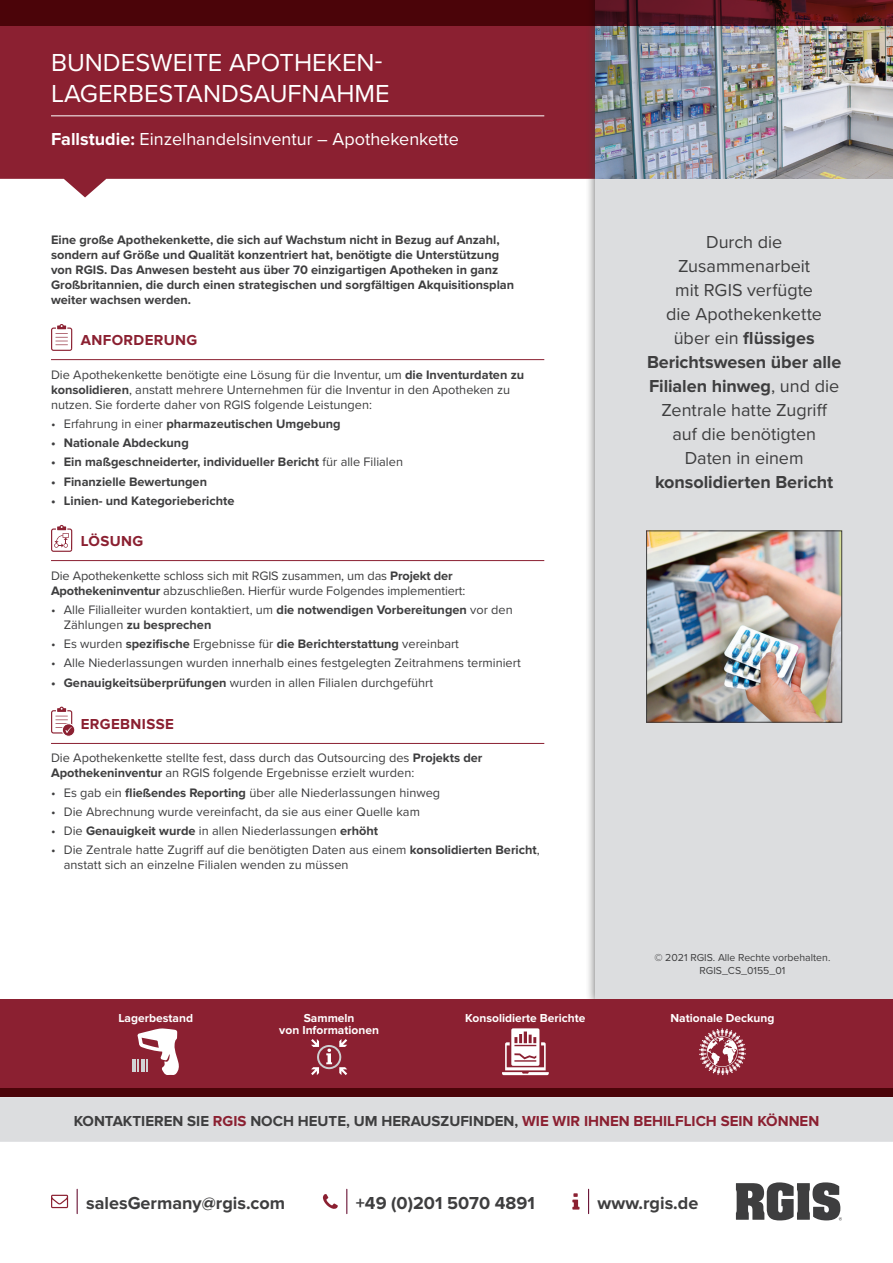
<style>
.page{position:relative;width:893px;height:1263px;background:#fff}
.page>*{position:absolute;margin:0;border:0;box-sizing:border-box;transform-origin:0 0}
.t1{font:25.5px/30.6px "Proxima Nova";color:#fff}
.t2{font:18px/24px "Proxima Nova";color:#3e3e3f;text-align:center}
.t3{font:700 18px "Proxima Nova";color:#3e3e3f}
.t4{font:18px "Proxima Nova";color:#fff}
.t5{font:700 15px "Proxima Nova";color:#3e3e3f}
.t6{font:700 15px "Proxima Nova";letter-spacing:.025em;color:#8b2031}
.t7{font:12.75px/15px "Proxima Nova";color:#3e3e3f}
.t8{font:700 12.75px/15px "Proxima Nova";color:#3e3e3f}
.t9{font:700 12px/12px "Proxima Nova";color:#fff;text-align:center}
.t10{font:10.5px/12.6px "Proxima Nova";color:#3e3e3f;text-align:center}
.s1{font-weight:700}
.s2{font-weight:400}
.s3{color:#8b2031}
</style>
<div class="page">
<svg style="left:588px;top:1189px;width:1px;height:24px"></svg>
<svg style="left:572px;top:1193px;width:7px;height:16px"></svg>
<svg style="left:77px;top:1189px;width:1px;height:24px"></svg>
<svg style="left:51px;top:1195px;width:17px;height:13px"></svg>
<svg style="left:346px;top:1189px;width:1px;height:24px"></svg>
<svg style="left:323px;top:1194px;width:15px;height:15px"></svg>
<svg style="left:736px;top:1182px;width:106px;height:38px"></svg>
<div style="left:0;top:1097px;width:893px;height:45px;background:#dcdddf"></div>
<svg style="left:0;top:26px;width:585px;height:171px;fill:#8b2031"></svg>
<div style="left:585px;top:0;width:308px;height:1010px;background:#3e3e3f;opacity:.75"></div>
<div style="left:595px;top:0;width:298px;height:1001px;background:#dcdddf"></div>
<hr style="left:51px;top:116px;width:493px;height:1px;background:#fff">
<div style="left:0;top:999px;width:893px;height:98px;background:#8b2031"></div>
<img style="left:595px;top:26px;width:298px;height:153px">
<hr style="left:51px;top:359px;width:493px;height:1px;background:#8b2031">
<hr style="left:51px;top:560px;width:493px;height:1px;background:#8b2031">
<hr style="left:51px;top:743px;width:493px;height:1px;background:#8b2031">
<svg style="left:51px;top:324px;width:22px;height:27px"></svg>
<svg style="left:51px;top:525px;width:22px;height:27px"></svg>
<svg style="left:51px;top:707px;width:24px;height:30px"></svg>
<img style="left:648px;top:533px;width:192px;height:187px">
<div style="left:646px;top:531px;width:196px;height:191px;border:1px solid #3e3e3f"></div>
<svg style="left:0;top:0;width:893px;height:26px;fill:#4b0409"></svg>
<div style="left:0;top:1089px;width:893px;height:8px;background:#4b0409"></div>
<svg style="left:699px;top:1028px;width:47px;height:47px"></svg>
<hr style="left:132px;top:1059px;width:4px;height:12px;background:#d1d2d4">
<svg style="left:137px;top:1028px;width:42px;height:47px"></svg>
<svg style="left:502px;top:1028px;width:47px;height:47px"></svg>
<svg style="left:311px;top:1039px;width:36px;height:36px"></svg>
<h1 class="t1" style="left:51px;top:46px;width:340px">BUNDESWEITE APOTHEKEN-<br>LAGERBESTANDSAUFNAHME</h1>
<h2 class="t4" style="left:51px;top:125px;width:409px"><span class="s1">Fallstudie:</span> Einzelhandelsinventur – Apothekenkette</h2>
<p class="t8" style="left:51px;top:233px;width:465px">Eine große Apothekenkette, die sich auf Wachstum nicht in Bezug auf Anzahl, sondern auf Größe und Qualität konzentriert hat, benötigte die Unterstützung von RGIS. Das Anwesen besteht aus über 70 einzigartigen Apotheken in ganz Großbritannien, die durch einen strategischen und sorgfältigen Akquisitionsplan weiter wachsen werden.</p>
<p class="t6" style="left:81px;top:331px;width:118px">ANFORDERUNG</p>
<p class="t7" style="left:51px;top:366px;width:475px">Die Apothekenkette benötigte eine Lösung für die Inventur, um <span class="s1">die Inventurdaten zu konsolidieren</span>, anstatt mehrere Unternehmen für die Inventur in den Apotheken zu nutzen. Sie forderte daher von RGIS folgende Leistungen:</p>
<p class="t8" style="left:51px;top:417px;width:291px"><span class="s2">• Erfahrung in einer</span> pharmazeutischen Umgebung</p>
<p class="t8" style="left:51px;top:436px;width:139px">• Nationale Abdeckung</p>
<p class="t8" style="left:51px;top:455px;width:354px">• Ein maßgeschneiderter, individueller Bericht <span class="s2">für alle Filialen</span></p>
<p class="t8" style="left:51px;top:475px;width:158px">• Finanzielle Bewertungen</p>
<p class="t8" style="left:51px;top:494px;width:185px">• Linien- und Kategorieberichte</p>
<p class="t6" style="left:81px;top:532px;width:64px">LÖSUNG</p>
<p class="t7" style="left:51px;top:567px;width:416px">Die Apothekenkette schloss sich mit RGIS zusammen, um das <span class="s1">Projekt der<br>Apothekeninventur</span> abzuschließen. Hierfür wurde Folgendes implementiert:</p>
<p class="t7" style="left:64px;top:601px;width:450px;text-indent:-13px">• Alle Filialleiter wurden kontaktiert, um <span class="s1">die notwendigen Vorbereitungen</span> vor den<br>Zählungen <span class="s1">zu besprechen</span></p>
<p class="t7" style="left:51px;top:636px;width:409px">• Es wurden <span class="s1">spezifische</span> Ergebnisse für <span class="s1">die Berichterstattung</span> vereinbart</p>
<p class="t7" style="left:51px;top:655px;width:471px">• Alle Niederlassungen wurden innerhalb eines festgelegten Zeitrahmens terminiert</p>
<p class="t7" style="left:51px;top:674px;width:384px"><span class="s1">• Genauigkeitsüberprüfungen</span> wurden in allen Filialen durchgeführt</p>
<p class="t6" style="left:81px;top:716px;width:95px">ERGEBNISSE</p>
<p class="t7" style="left:51px;top:750px;width:433px">Die Apothekenkette stellte fest, dass durch das Outsourcing des <span class="s1">Projekts der<br>Apothekeninventur</span> an RGIS folgende Ergebnisse erzielt wurden:</p>
<p class="t7" style="left:51px;top:784px;width:391px">• Es gab ein <span class="s1">fließendes Reporting</span> über alle Niederlassungen hinweg</p>
<p class="t7" style="left:51px;top:804px;width:370px">• Die Abrechnung wurde vereinfacht, da sie aus einer Quelle kam</p>
<p class="t7" style="left:51px;top:823px;width:329px">• Die <span class="s1">Genauigkeit wurde</span> in allen Niederlassungen <span class="s1">erhöht</span></p>
<p class="t7" style="left:64px;top:842px;width:477px;text-indent:-13px">• Die Zentrale hatte Zugriff auf die benötigten Daten aus einem <span class="s1">konsolidierten Bericht</span>, anstatt sich an einzelne Filialen wenden zu müssen</p>
<h2 class="t2" style="left:647px;top:229px;width:196px">Durch die<br>Zusammenarbeit<br>mit RGIS verfügte<br>die Apothekenkette über ein <span class="s1">flüssiges<br>Berichtswesen über alle<br>Filialen hinweg</span>, und die<br>Zentrale hatte Zugriff auf die benötigten<br>Daten in einem</h2>
<h2 class="t3" style="left:655px;top:472px;width:180px">konsolidierten Bericht</h2>
<p class="t10" style="left:654px;top:951px;width:177px">© 2021 RGIS. Alle Rechte vorbehalten.<br>RGIS_CS_0155_01</p>
<p class="t9" style="left:118px;top:1012px;width:76px">Lagerbestand</p>
<p class="t9" style="left:465px;top:1012px;width:122px">Konsolidierte Berichte</p>
<p class="t9" style="left:670px;top:1012px;width:106px">Nationale Deckung</p>
<p class="t9" style="left:279px;top:1012px;width:101px">Sammeln<br>von Informationen</p>
<p class="t5" style="left:74px;top:1112px;width:747px">KONTAKTIEREN SIE <span class="s3">RGIS</span> NOCH HEUTE, UM HERAUSZUFINDEN, <span class="s3">WIE WIR IHNEN BEHILFLICH SEIN KÖNNEN</span></p>
<h2 class="t3" style="left:86px;top:1192px;width:201px">salesGermany@rgis.com</h2>
<h2 class="t3" style="left:356px;top:1192px;width:180px">+49 (0)201 5070 4891</h2>
<h2 class="t3" style="left:598px;top:1192px;width:102px">www.rgis.de</h2>
</div>
